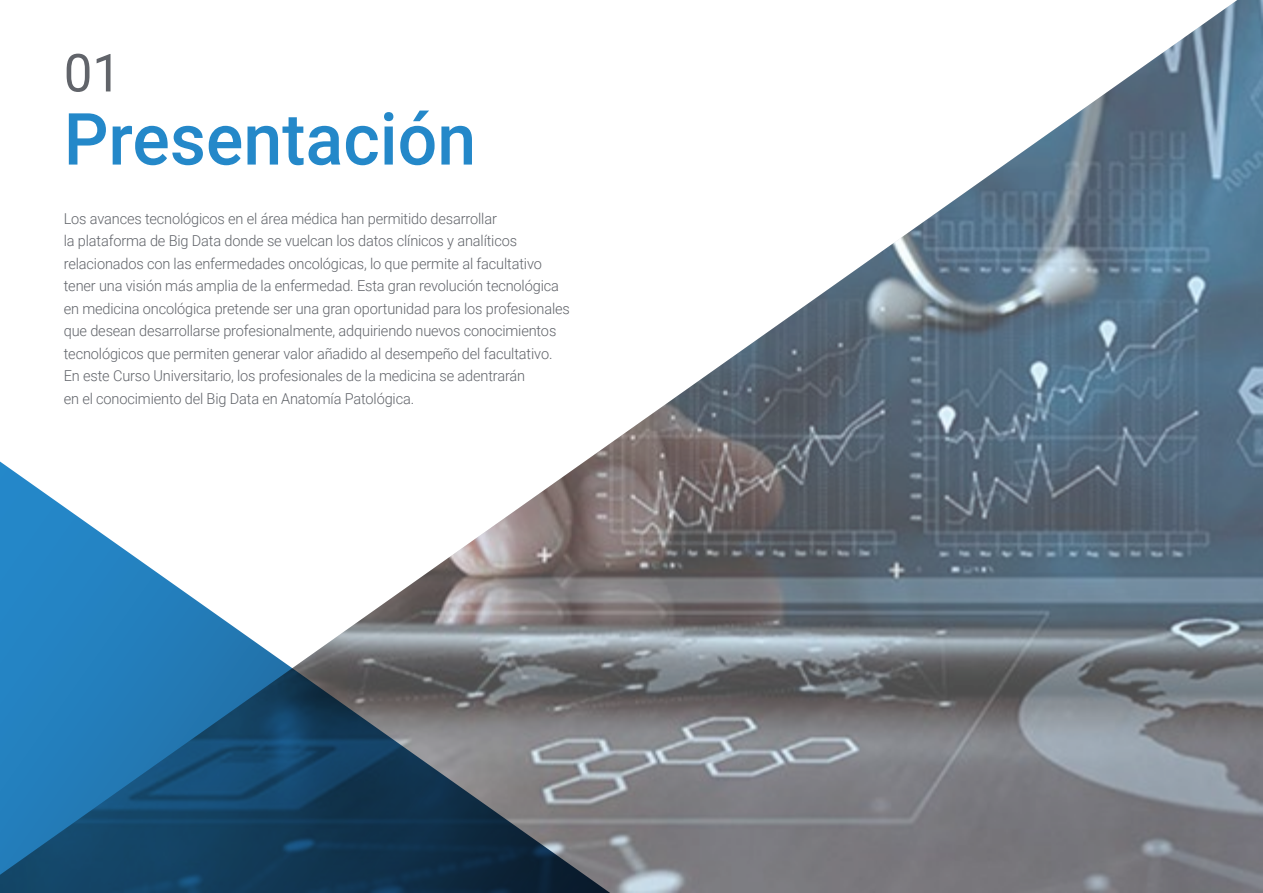
<style>
.page{position:relative;width:1263px;height:893px;background:#fff}
.page>*{position:absolute;margin:0;border:0;box-sizing:border-box;transform-origin:0 0}
.t1{font:500 72px "Roboto";color:#2488c9}
.t2{font:52.5px "Roboto";color:#61646a}
.t3{font:300 15px/22.5px "Roboto";letter-spacing:-.01em;color:#61646a}
</style>
<div class="page">
<img style="left:606px;top:0;width:657px;height:893px">
<svg style="left:0;top:446px;width:640px;height:447px"></svg>
<h2 class="t2" style="left:64px;top:36px;width:59px">01</h2>
<h1 class="t1" style="left:64px;top:89px;width:414px">Presentación</h1>
<p class="t3" style="left:64px;top:207px;width:508px">Los avances tecnológicos en el área médica han permitido desarrollar<br>la plataforma de Big Data donde se vuelcan los datos clínicos y analíticos relacionados con las enfermedades oncológicas, lo que permite al facultativo tener una visión más amplia de la enfermedad. Esta gran revolución tecnológica en medicina oncológica pretende ser una gran oportunidad para los profesionales que desean desarrollarse profesionalmente, adquiriendo nuevos conocimientos tecnológicos que permiten generar valor añadido al desempeño del facultativo.<br>En este Curso Universitario, los profesionales de la medicina se adentrarán<br>en el conocimiento del Big Data en Anatomía Patológica.</p>
</div>
